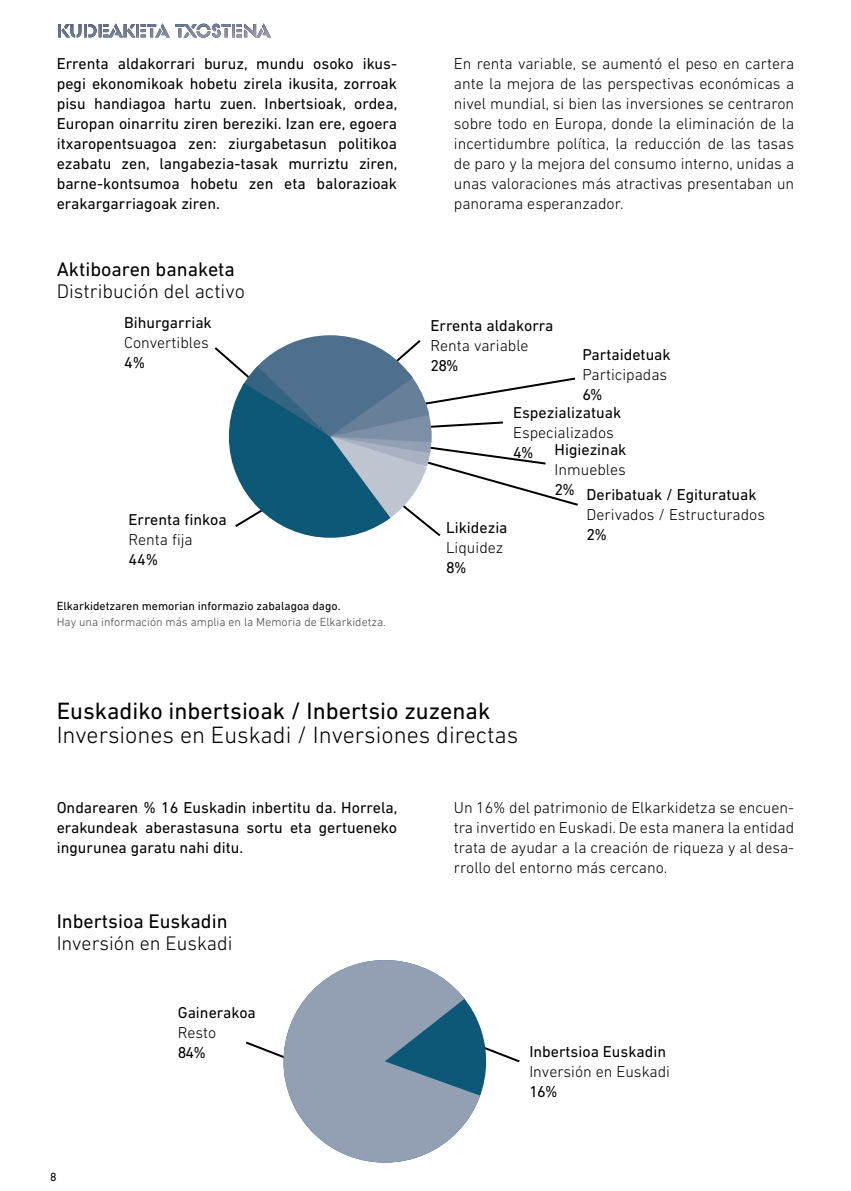
<style>
.page{position:relative;width:851px;height:1191px;background:#fff}
.page>*{position:absolute;margin:0;border:0;box-sizing:border-box;transform-origin:0 0}
.t1{font:300 24px "DIN Next LT Pro";color:#000}
.t2{font:24px "DIN Next LT Pro";color:#000}
.t3{font:300 20px "DIN Next LT Pro";color:#000}
.t4{font:20px "DIN Next LT Pro";color:#000}
.t5{font:300 16px/20px "DIN Next LT Pro";color:#000;text-align:justify}
.t6{font:16px/20px "DIN Next LT Pro";color:#000;text-align:justify}
.t7{font:300 12px "DIN Next LT Pro";color:#414146}
.t8{font:12px "DIN Next LT Pro";color:#000}
</style>
<div class="page">
<img style="left:58px;top:23px;width:213px;height:15px">
<svg style="left:214px;top:335px;width:364px;height:203px"></svg>
<svg style="left:500px;top:1053px;width:20px;height:10px"></svg>
<svg style="left:246px;top:1041px;width:23px;height:12px"></svg>
<svg style="left:269px;top:960px;width:223px;height:203px;fill:#93a0b4"></svg>
<p class="t6" style="left:57px;top:53px;width:342px">Errenta aldakorrari buruz, mundu osoko ikus&shy;pegi ekonomikoak hobetu zirela ikusita, zorroak pisu handiagoa hartu zuen. Inbertsioak, ordea, Europan oinarritu ziren bereziki. Izan ere, egoera itxaropentsuagoa zen: ziurgabetasun politikoa ezabatu zen, langabezia-tasak murriztu ziren, barne-kontsumoa hobetu zen eta balorazioak erakargarriagoak ziren.</p>
<p class="t4" style="left:57px;top:257px;width:180px">Aktiboaren banaketa</p>
<p class="t3" style="left:57px;top:280px;width:190px">Distribución del activo</p>
<p class="t6" style="left:124px;top:312px;width:89px">Bihurgarriak</p>
<p class="t5" style="left:124px;top:332px;width:86px">Convertibles</p>
<p class="t6" style="left:124px;top:352px;width:23px">4%</p>
<p class="t6" style="left:128px;top:509px;width:100px">Errenta finkoa</p>
<p class="t5" style="left:128px;top:529px;width:66px">Renta fija</p>
<p class="t6" style="left:128px;top:549px;width:31px">44%</p>
<p class="t8" style="left:57px;top:599px;width:285px">Elkarkidetzaren memorian informazio zabalagoa dago.</p>
<p class="t7" style="left:57px;top:615px;width:330px">Hay una información más amplia en la Memoria de Elkarkidetza.</p>
<p class="t5" style="left:454px;top:53px;width:342px">En renta variable, se aumentó el peso en cartera ante la mejora de las perspectivas económicas a nivel mundial, si bien las inversiones se centraron sobre todo en Europa, donde la eliminación de la incertidumbre política, la reducción de las tasas de paro y la mejora del consumo interno, unidas a unas valoraciones más atractivas presentaban un panorama esperanzador.</p>
<p class="t6" style="left:430px;top:315px;width:124px">Errenta aldakorra</p>
<p class="t5" style="left:430px;top:335px;width:100px">Renta variable</p>
<p class="t6" style="left:430px;top:355px;width:30px">28%</p>
<p class="t6" style="left:582px;top:345px;width:90px">Partaidetuak</p>
<p class="t5" style="left:582px;top:365px;width:86px">Participadas</p>
<p class="t6" style="left:513px;top:386px;width:110px;line-height:17.2px;text-indent:69px">6%<br>Espezializatuak</p>
<p class="t5" style="left:513px;top:422px;width:102px">Especializados</p>
<p class="t6" style="left:513px;top:442px;width:22px">4%</p>
<p class="t6" style="left:554px;top:439px;width:73px">Higiezinak</p>
<p class="t5" style="left:554px;top:459px;width:73px">Inmuebles</p>
<p class="t6" style="left:554px;top:479px;width:22px">2%</p>
<p class="t6" style="left:586px;top:484px;width:171px">Deribatuak / Egituratuak</p>
<p class="t5" style="left:586px;top:504px;width:180px">Derivados / Estructurados</p>
<p class="t6" style="left:586px;top:524px;width:22px">2%</p>
<p class="t6" style="left:446px;top:517px;width:63px">Likidezia</p>
<p class="t5" style="left:446px;top:538px;width:59px">Liquidez</p>
<p class="t6" style="left:446px;top:557px;width:22px">8%</p>
<h1 class="t2" style="left:57px;top:697px;width:435px">Euskadiko inbertsioak / Inbertsio zuzenak</h1>
<h1 class="t1" style="left:57px;top:721px;width:463px">Inversiones en Euskadi / Inversiones directas</h1>
<p class="t6" style="left:57px;top:797px;width:342px">Ondarearen % 16 Euskadin inbertitu da. Horrela, erakundeak aberastasuna sortu eta gertueneko ingurunea garatu nahi ditu.</p>
<p class="t4" style="left:57px;top:909px;width:172px">Inbertsioa Euskadin</p>
<p class="t3" style="left:57px;top:931px;width:177px">Inversión en Euskadi</p>
<p class="t8" style="left:50px;top:1170px;width:8px">8</p>
<p class="t6" style="left:178px;top:1002px;width:80px">Gainerakoa</p>
<p class="t5" style="left:178px;top:1022px;width:40px">Resto</p>
<p class="t6" style="left:178px;top:1042px;width:30px">84%</p>
<p class="t5" style="left:454px;top:797px;width:342px">Un 16% del patrimonio de Elkarkidetza se encuen&shy;tra invertido en Euskadi. De esta manera la entidad trata de ayudar a la creación de riqueza y al desa&shy;rrollo del entorno más cercano.</p>
<p class="t6" style="left:529px;top:1041px;width:138px">Inbertsioa Euskadin</p>
<p class="t5" style="left:529px;top:1061px;width:142px">Inversión en Euskadi</p>
<p class="t6" style="left:529px;top:1081px;width:30px">16%</p>
</div>
